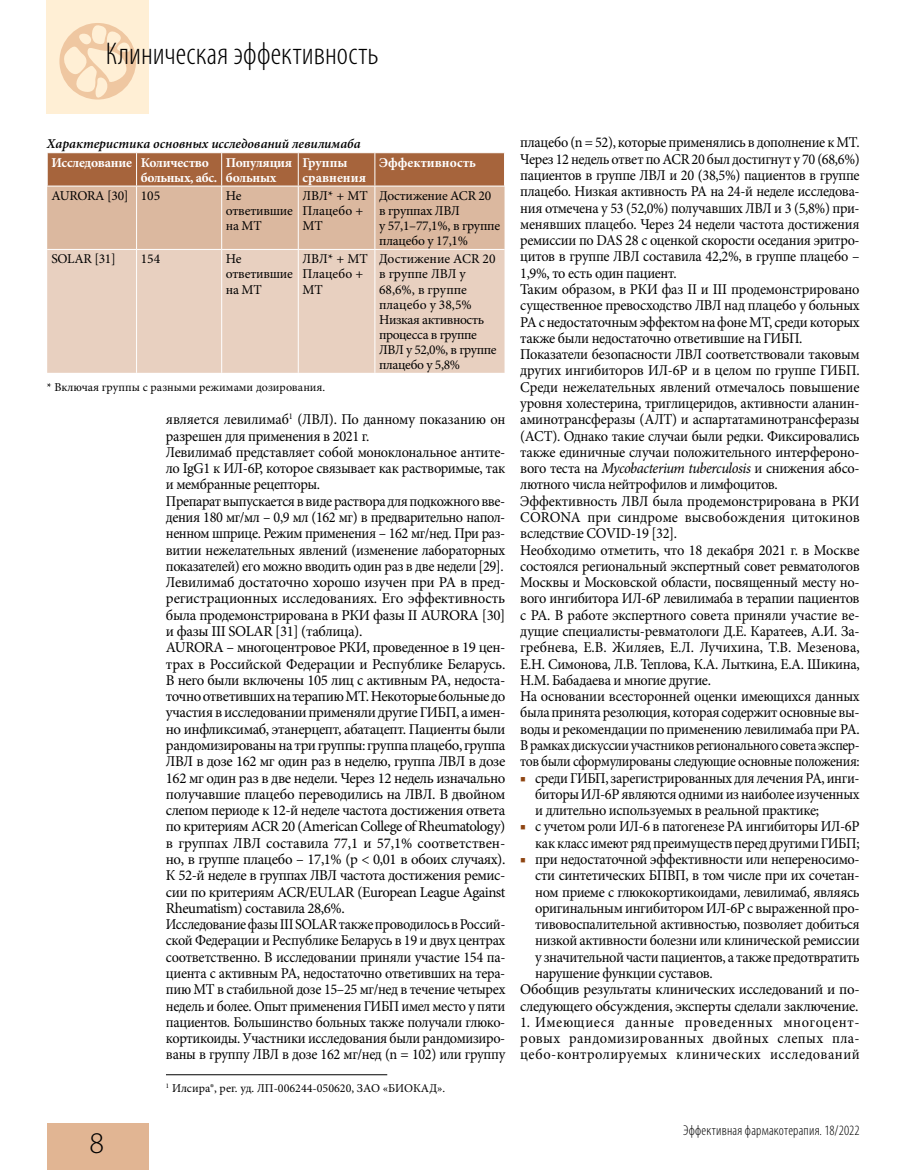
<style>
.page{position:relative;width:915px;height:1170px;background:#fff}
.page>*{position:absolute;margin:0;border:0;box-sizing:border-box;transform-origin:0 0}
.t1{font:300 condensed 31.5px "Myriad Pro";letter-spacing:.01em;color:#000}
.t2{font:300 30px "Myriad Pro";color:#000}
.t3{font:15px/16.4px "Minion Pro";letter-spacing:-.025em;color:#000;scale:.96 1}
.t4{font:15px/16.2px "Minion Pro";letter-spacing:-.025em;color:#000;scale:.95 1}
.t5{font:15px "Minion Pro";letter-spacing:-.025em;color:#000}
.t6{font:300 condensed 14.25px "Myriad Pro";letter-spacing:.015em;color:#000}
.t7{font:13.5px/15px "Minion Pro";letter-spacing:-.02em;color:#000}
.t8{font:700 13.5px/15px "Minion Pro";letter-spacing:-.015em;color:#fff}
.t9{font:italic 600 13.5px "Minion Pro";color:#000}
.t10{font:13.5px/15px "Minion Pro";letter-spacing:.005em;color:#000}
.t11{font:12px "Minion Pro";color:#000}
.s1{font-style:italic}
.s2{color:#8e4512}
</style>
<div class="page">
<div style="left:47px;top:0;width:102px;height:113px;background:#ffefd5"></div>
<svg style="left:59px;top:23px;width:77px;height:76px"></svg>
<svg style="left:63px;top:24px;width:69px;height:75px"></svg>
<div style="left:47px;top:1123px;width:101px;height:46px;background:#e1b593"></div>
<hr style="left:166px;top:1074px;width:221px;height:1px;background:#000">
<svg style="left:47px;top:153px;width:457px;height:96px;background:#c99c7e"></svg>
<div style="left:47px;top:250px;width:457px;height:123px;background:#e8d0c0"></div>
<hr style="left:136px;top:153px;width:1px;height:33px;background:#fff">
<hr style="left:221px;top:153px;width:1px;height:33px;background:#fff">
<hr style="left:298px;top:153px;width:1px;height:33px;background:#fff">
<hr style="left:374px;top:153px;width:1px;height:33px;background:#fff">
<hr style="left:136px;top:186px;width:1px;height:63px;background:#fff">
<hr style="left:221px;top:186px;width:1px;height:63px;background:#fff">
<hr style="left:298px;top:186px;width:1px;height:63px;background:#fff">
<hr style="left:374px;top:186px;width:1px;height:63px;background:#fff">
<hr style="left:136px;top:250px;width:1px;height:123px;background:#fff">
<hr style="left:221px;top:250px;width:1px;height:123px;background:#fff">
<hr style="left:298px;top:250px;width:1px;height:123px;background:#fff">
<hr style="left:374px;top:250px;width:1px;height:123px;background:#fff">
<hr style="left:47px;top:153px;width:1px;height:33px;background:#fff">
<hr style="left:47px;top:186px;width:89px;height:1px;background:#fff">
<hr style="left:136px;top:186px;width:85px;height:1px;background:#fff">
<hr style="left:221px;top:186px;width:77px;height:1px;background:#fff">
<hr style="left:298px;top:186px;width:77px;height:1px;background:#fff">
<hr style="left:375px;top:186px;width:129px;height:1px;background:#fff">
<h1 class="t1" style="left:106px;top:35px;width:274px">Клиническая эффективность</h1>
<p class="t9" style="left:47px;top:134px;width:315px">Характеристика основных исследований левилимаба</p>
<p class="t8" style="left:141px;top:155px;width:78px;text-indent:-89px">Исследование Количество больных, абс.</p>
<p class="t8" style="left:226px;top:155px;width:68px">Популяция больных</p>
<p class="t8" style="left:302px;top:155px;width:65px">Группы сравнения</p>
<p class="t8" style="left:379px;top:155px;width:98px">Эффективность</p>
<p class="t7" style="left:51px;top:188px;width:110px">AURORA [30] 105</p>
<p class="t7" style="left:226px;top:188px;width:68px">Не ответившие на МТ</p>
<p class="t10" style="left:302px;top:188px;width:67px">ЛВЛ* + МТ<br>Плацебо +<br>МТ</p>
<p class="t7" style="left:379px;top:188px;width:122px">Достижение ACR 20 в группах ЛВЛ<br>у 57,1–77,1%, в группе плацебо у 17,1%</p>
<p class="t7" style="left:51px;top:252px;width:66px">SOLAR [31]</p>
<p class="t7" style="left:141px;top:252px;width:21px">154</p>
<p class="t7" style="left:226px;top:252px;width:68px">Не ответившие на МТ</p>
<p class="t10" style="left:302px;top:252px;width:67px">ЛВЛ* + МТ<br>Плацебо +<br>МТ</p>
<p class="t7" style="left:379px;top:252px;width:119px">Достижение ACR 20 в группе ЛВЛ у<br>68,6%, в группе плацебо у 38,5%<br>Низкая активность процесса в группе<br>ЛВЛ у 52,0%, в группе плацебо у 5,8%</p>
<p class="t11" style="left:47px;top:378px;width:280px">* Включая группы с разными режимами дозирования.</p>
<p class="t3" style="left:166px;top:411px;width:355px">является левилимаб<sup>1</sup> (ЛВЛ). По данному показанию он разрешен для применения в 2021 г.<br>Левилимаб представляет собой моноклональное антите&shy;ло IgG1 к ИЛ-6Р, которое связывает как растворимые, так и мембранные рецепторы.<br>Препарат выпускается в виде раствора для подкожного вве&shy;дения 180 мг/мл – 0,9 мл (162 мг) в предварительно напол&shy;ненном шприце. Режим применения – 162 мг/нед. При раз&shy;витии нежелательных явлений (изменение лабораторных показателей) его можно вводить один раз в две недели [29].<br>Левилимаб достаточно хорошо изучен при РА в пред&shy;регистрационных исследованиях. Его эффективность была продемонстрирована в РКИ фазы II AURORA [30] и фазы III SOLAR [31] (таблица).<br>AURORA – многоцентровое РКИ, проведенное в 19 цен&shy;трах в Российской Федерации и Республике Беларусь.<br>В него были включены 105 лиц с активным РА, недоста&shy;точно ответивших на терапию МТ. Некоторые больные до участия в исследовании применяли другие ГИБП, а имен&shy;но инфликсимаб, этанерцепт, абатацепт. Пациенты были рандомизированы на три группы: группа плацебо, группа ЛВЛ в дозе 162 мг один раз в неделю, группа ЛВЛ в дозе 162 мг один раз в две недели. Через 12 недель изначально получавшие плацебо переводились на ЛВЛ. В двойном слепом периоде к 12-й неделе частота достижения ответа по критериям ACR 20 (American College of Rheumatology) в группах ЛВЛ составила 77,1 и 57,1% соответствен&shy;но, в группе плацебо – 17,1% (p &lt; 0,01 в обоих случаях).<br>К 52-й неделе в группах ЛВЛ частота достижения ремис&shy;сии по критериям ACR/EULAR (Еuropean League Against Rheumatism) составила 28,6%.<br>Исследование фазы III SOLAR также проводилось в Россий&shy;ской Федерации и Республике Беларусь в 19 и двух центрах соответственно. В исследовании приняли участие 154 па&shy;циента с активным РА, недостаточно ответивших на тера&shy;пию МТ в стабильной дозе 15–25 мг/нед в течение четырех недель и более. Опыт применения ГИБП имел место у пяти пациентов. Большинство больных также получали глюко&shy;кортикоиды. Участники исследования были рандомизиро&shy;ваны в группу ЛВЛ в дозе 162 мг/нед (n = 102) или группу</p>
<h2 class="t2" style="left:89px;top:1126px;width:16px">8</h2>
<p class="t11" style="left:166px;top:1079px;width:280px"><sup>1</sup> Илсира®, рег. уд. ЛП-006244-050620, ЗАО «БИОКАД».</p>
<p class="t4" style="left:520px;top:135px;width:359px">плацебо (n = 52), которые применялись в дополнение к МТ.<br>Через 12 недель ответ по ACR 20 был достигнут у 70 (68,6%) пациентов в группе ЛВЛ и 20 (38,5%) пациентов в группе плацебо. Низкая активность РА на 24-й неделе исследова&shy;ния отмечена у 53 (52,0%) получавших ЛВЛ и 3 (5,8%) при&shy;менявших плацебо. Через 24 недели частота достижения ремиссии по DAS 28 с оценкой скорости оседания эритро&shy;цитов в группе ЛВЛ составила 42,2%, в группе плацебо – 1,9%, то есть один пациент.<br>Таким образом, в РКИ фаз II и III продемонстрировано существенное превосходство ЛВЛ над плацебо у больных РА с недостаточным эффектом на фоне МТ, среди которых также были недостаточно ответившие на ГИБП.<br>Показатели безопасности ЛВЛ соответствовали таковым других ингибиторов ИЛ-6Р и в целом по группе ГИБП.<br>Среди нежелательных явлений отмечалось повышение уровня холестерина, триглицеридов, активности аланин&shy;аминотрансферазы (АЛТ) и аспартатаминотрансферазы (АСТ). Однако такие случаи были редки. Фиксировались также единичные случаи положительного интерфероно&shy;вого теста на <span class="s1">Mycobacterium tuberculosis</span> и снижения абсо&shy;лютного числа нейтрофилов и лимфоцитов.<br>Эффективность ЛВЛ была продемонстрирована в РКИ CORONA при синдроме высвобождения цитокинов вследствие COVID-19 [32].<br>Необходимо отметить, что 18 декабря 2021 г. в Москве состоялся региональный экспертный совет ревматологов Москвы и Московской области, посвященный месту но&shy;вого ингибитора ИЛ-6Р левилимаба в терапии пациентов с РА. В работе экспертного совета приняли участие ве&shy;дущие специалисты-ревматологи Д.Е. Каратеев, А.И. За&shy;гребнева, Е.В. Жиляев, Е.Л. Лучихина, Т.В. Мезенова, Е.Н. Симонова, Л.В. Теплова, К.А. Лыткина, Е.А. Шикина, Н.М. Бабадаева и многие другие.<br>На основании всесторонней оценки имеющихся данных была принята резолюция, которая содержит основные вы&shy;воды и рекомендации по применению левилимаба при РА.<br>В рамках дискуссии участников регионального совета экспер&shy;тов были сформулированы следующие основные положения:</p>
<p class="t4" style="left:535px;top:769px;width:343px;text-align:justify;text-indent:-15px"><span class="s2">■</span> среди ГИБП, зарегистрированных для лечения РА, инги&shy;биторы ИЛ-6Р являются одними из наиболее изученных и длительно используемых в реальной практике;</p>
<p class="t3" style="left:520px;top:818px;width:355px;text-align:right"><span class="s2">■</span> с учетом роли ИЛ-6 в патогенезе РА ингибиторы ИЛ-6Р как класс имеют ряд преимуществ перед другими ГИБП;</p>
<p class="t3" style="left:520px;top:851px;width:355px"><span class="s2">■</span> при недостаточной эффективности или непереносимо-</p>
<p class="t3" style="left:535px;top:867px;width:339px">сти синтетических БПВП, в том числе при их сочетан-</p>
<p class="t3" style="left:535px;top:883px;width:339px">ном приеме с глюкокортикоидами, левилимаб, являясь</p>
<p class="t3" style="left:535px;top:899px;width:339px">оригинальным ингибитором ИЛ-6Р с выраженной про-</p>
<p class="t3" style="left:535px;top:916px;width:339px">тивовоспалительной активностью, позволяет добиться</p>
<p class="t3" style="left:535px;top:932px;width:339px">низкой активности болезни или клинической ремиссии</p>
<p class="t3" style="left:535px;top:948px;width:339px">у значительной части пациентов, а также предотвратить</p>
<p class="t3" style="left:535px;top:964px;width:186px">нарушение функции суставов.</p>
<p class="t5" style="left:520px;top:979px;width:341px">Обобщив результаты клинических исследований и по-</p>
<p class="t5" style="left:520px;top:995px;width:339px">следующего обсуждения, эксперты сделали заключение.</p>
<p class="t3" style="left:520px;top:1013px;width:355px;text-align:justify">1. Имеющиеся данные проведенных многоцент&shy;ровых рандомизированных двойных слепых пла&shy;цебо-контролируемых клинических исследований</p>
<p class="t6" style="left:683px;top:1121px;width:178px">Эффективная фармакотерапия. 18/2022</p>
</div>
